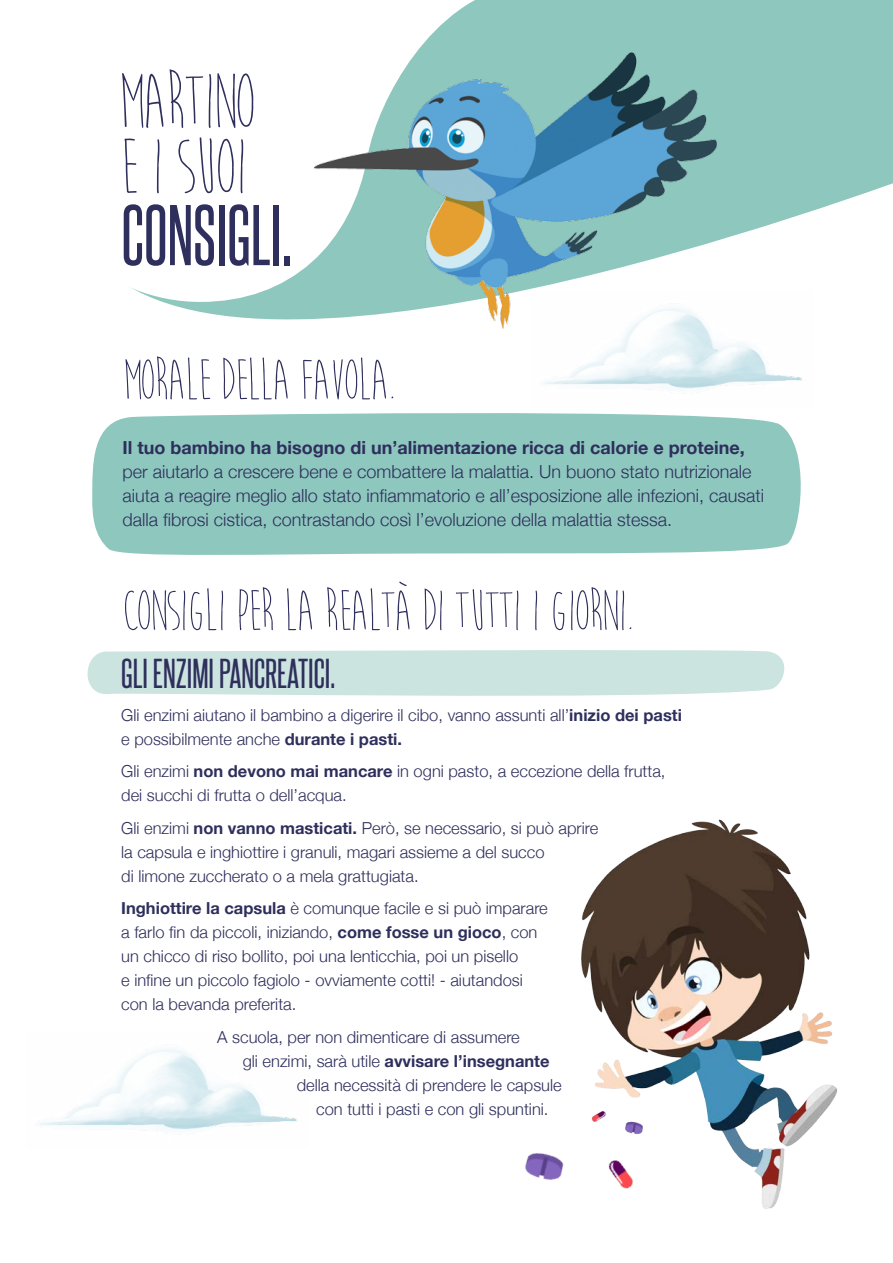
<style>
.page{position:relative;width:893px;height:1263px;background:#fff}
.page>*{position:absolute;margin:0;border:0;box-sizing:border-box;transform-origin:0 0}
.t1{font:81.15px/65.2px "Moon Flower";letter-spacing:-.07em;color:#2e2f5c}
.t2{font:73.05px "Steelfish Rg";color:#2e2f5c}
.t3{font:59.7px "Moon Flower";letter-spacing:-.07em;color:#2e2f5c}
.t4{font:36px "Steelfish Rg";color:#2e2f5c}
.t5{font:300 18px/24px "Helvetica Neue";color:#2e2f5c}
.t6{font:700 18px "Helvetica Neue";color:#2e2f5c}
.t7{font:300 16.5px/24px "Helvetica Neue";color:#2e2f5c}
.t8{font:700 16.5px "Helvetica Neue";color:#2e2f5c}
.s1{font-weight:700}
.s2{font-weight:300}
</style>
<div class="page">
<div style="left:92px;top:417px;width:709px;height:138px;background:#8ec7be"></div>
<svg style="left:87px;top:650px;width:698px;height:46px;background:#cee5e0"></svg>
<svg style="left:134px;top:0;width:759px;height:417px"></svg>
<svg style="left:130px;top:0;width:387px;height:302px"></svg>
<img style="left:307px;top:44px;width:420px;height:288px">
<img style="left:581px;top:819px;width:256px;height:390px">
<img style="left:525px;top:1067px;width:164px;height:142px">
<img style="left:531px;top:291px;width:283px;height:116px">
<img style="left:39px;top:1049px;width:258px;height:82px">
<h1 class="t1" style="left:118px;top:70px;width:142px">MARTINO<br>E I SUOI</h1>
<h2 class="t2" style="left:121px;top:191px;width:171px">CONSIGLI.</h2>
<h3 class="t3" style="left:122px;top:349px;width:277px">MORALE DELLA FAVOLA.</h3>
<p class="t6" style="left:122px;top:434px;width:624px">Il tuo bambino ha bisogno di un’alimentazione ricca di calorie e proteine,</p>
<p class="t5" style="left:122px;top:459px;width:643px">per aiutarlo a crescere bene e combattere la malattia. Un buono stato nutrizionale aiuta a reagire meglio allo stato infiammatorio e all’esposizione alle infezioni, causati dalla fibrosi cistica, contrastando così l’evoluzione della malattia stessa.</p>
<h3 class="t3" style="left:121px;top:580px;width:517px">CONSIGLI PER LA REALTÀ DI TUTTI I GIORNI.</h3>
<h3 class="t4" style="left:121px;top:651px;width:215px">GLI ENZIMI PANCREATICI.</h3>
<p class="t7" style="left:121px;top:702px;width:562px">Gli enzimi aiutano il bambino a digerire il cibo, vanno assunti all’<span class="s1">inizio dei pasti </span>e possibilmente anche <span class="s1">durante i pasti.</span></p>
<p class="t7" style="left:121px;top:758px;width:546px">Gli enzimi <span class="s1">non devono mai mancare</span> in ogni pasto, a eccezione della frutta, dei succhi di frutta o dell’acqua.</p>
<p class="t7" style="left:121px;top:815px;width:479px">Gli enzimi <span class="s1">non vanno masticati.</span> Però, se necessario, si può aprire la capsula e inghiottire i granuli, magari assieme a del succo<br>di limone zuccherato o a mela grattugiata.</p>
<p class="t7" style="left:121px;top:895px;width:428px"><span class="s1">Inghiottire la capsula</span> è comunque facile e si può imparare a farlo fin da piccoli, iniziando, <span class="s1">come fosse un gioco</span>, con un chicco di riso bollito, poi una lenticchia, poi un pisello<br>e infine un piccolo fagiolo - ovviamente cotti! - aiutandosi con la bevanda preferita.</p>
<p class="t7" style="left:217px;top:1024px;width:304px">A scuola, per non dimenticare di assumere</p>
<p class="t8" style="left:243px;top:1048px;width:308px"><span class="s2">gli enzimi, sarà utile</span> avvisare l’insegnante</p>
<p class="t7" style="left:297px;top:1072px;width:267px">della necessità di prendere le capsule</p>
<p class="t7" style="left:316px;top:1096px;width:234px">con tutti i pasti e con gli spuntini.</p>
</div>
